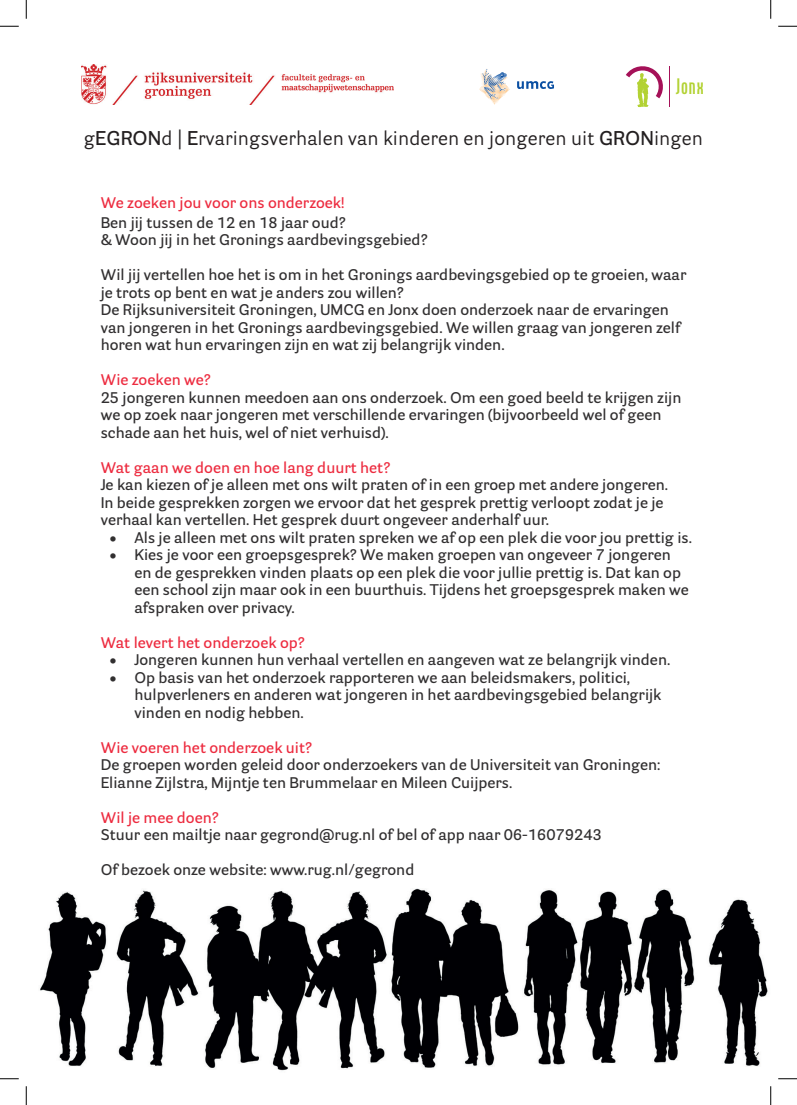
<style>
.page{position:relative;width:797px;height:1105px;background:#fff}
.page>*{position:absolute;margin:0;border:0;box-sizing:border-box;transform-origin:0 0}
.t1{font:22.75px "Freytag LT";color:#b3d234}
.t2{font:19.38px "Parry Grotesque";letter-spacing:.005em;color:#231f20}
.t3{font:600 15px/17.5px "Parry Grotesque";color:#312f30}
.t4{font:600 15px "Parry Grotesque";color:#ed2c40}
.s1{font-weight:600}
</style>
<div class="page">
<img style="left:81px;top:64px;width:312px;height:40px">
<svg style="left:517px;top:81px;width:37px;height:8px"></svg>
<img style="left:479px;top:69px;width:31px;height:35px">
<hr style="left:669px;top:66px;width:1px;height:41px;background:#a51158">
<svg style="left:625px;top:66px;width:38px;height:41px"></svg>
<img style="left:40px;top:888px;width:728px;height:183px">
<svg style="left:0;top:25px;width:19px;height:2px"></svg>
<svg style="left:778px;top:25px;width:19px;height:2px"></svg>
<svg style="left:0;top:1078px;width:19px;height:1px"></svg>
<svg style="left:778px;top:1078px;width:19px;height:1px"></svg>
<svg style="left:25px;top:0;width:2px;height:19px"></svg>
<svg style="left:25px;top:1086px;width:2px;height:19px"></svg>
<svg style="left:770px;top:0;width:1px;height:19px"></svg>
<svg style="left:770px;top:1086px;width:1px;height:19px"></svg>
<h1 class="t1" style="left:675px;top:74px;width:29px">Jonx</h1>
<p class="t2" style="left:84px;top:126px;width:620px">g<span class="s1">EGRON</span>d <span class="s1">| E</span>rvaringsverhalen van kinderen en jongeren uit <span class="s1">GRON</span>ingen</p>
<p class="t4" style="left:101px;top:193px;width:245px">We zoeken jou voor ons onderzoek!</p>
<p class="t3" style="left:101px;top:213px;width:328px">Ben jij tussen de 12 en 18 jaar oud?<br>&amp; Woon jij in het Gronings aardbevingsgebied?</p>
<p class="t3" style="left:101px;top:265px;width:587px">Wil jij vertellen hoe het is om in het Gronings aardbevingsgebied op te groeien, waar je trots op bent en wat je anders zou willen?<br>De Rijksuniversiteit Groningen, UMCG en Jonx doen onderzoek naar de ervaringen van jongeren in het Gronings aardbevingsgebied. We willen graag van jongeren zelf horen wat hun ervaringen zijn en wat zij belangrijk vinden.</p>
<p class="t4" style="left:101px;top:370px;width:112px">Wie zoeken we?</p>
<p class="t3" style="left:101px;top:388px;width:582px">25 jongeren kunnen meedoen aan ons onderzoek. Om een goed beeld te krijgen zijn we op zoek naar jongeren met verschillende ervaringen (bijvoorbeeld wel of geen schade aan het huis, wel of niet verhuisd).</p>
<p class="t4" style="left:101px;top:458px;width:291px">Wat gaan we doen en hoe lang duurt het?</p>
<p class="t3" style="left:101px;top:476px;width:569px">Je kan kiezen of je alleen met ons wilt praten of in een groep met andere jongeren.<br>In beide gesprekken zorgen we ervoor dat het gesprek prettig verloopt zodat je je verhaal kan vertellen. Het gesprek duurt ongeveer anderhalf uur.</p>
<p class="t3" style="left:109px;top:528px;width:584px">• Als je alleen met ons wilt praten spreken we af op een plek die voor jou prettig is.</p>
<p class="t3" style="left:134px;top:546px;width:556px;text-indent:-25px">• Kies je voor een groepsgesprek? We maken groepen van ongeveer 7 jongeren en de gesprekken vinden plaats op een plek die voor jullie prettig is. Dat kan op een school zijn maar ook in een buurthuis. Tijdens het groepsgesprek maken we afspraken over privacy.</p>
<p class="t4" style="left:101px;top:633px;width:205px">Wat levert het onderzoek op?</p>
<p class="t3" style="left:109px;top:651px;width:562px">• Jongeren kunnen hun verhaal vertellen en aangeven wat ze belangrijk vinden.</p>
<p class="t3" style="left:134px;top:668px;width:528px;text-indent:-25px">• Op basis van het onderzoek rapporteren we aan beleidsmakers, politici, hulpverleners en anderen wat jongeren in het aardbevingsgebied belangrijk vinden en nodig hebben.</p>
<p class="t4" style="left:101px;top:738px;width:213px">Wie voeren het onderzoek uit?</p>
<p class="t3" style="left:101px;top:756px;width:561px">De groepen worden geleid door onderzoekers van de Universiteit van Groningen:<br>Elianne Zijlstra, Mijntje ten Brummelaar en Mileen Cuijpers.</p>
<p class="t4" style="left:101px;top:808px;width:119px">Wil je mee doen?</p>
<p class="t3" style="left:101px;top:826px;width:502px">Stuur een mailtje naar gegrond@rug.nl of bel of app naar 06-16079243</p>
<p class="t3" style="left:101px;top:861px;width:315px">Of bezoek onze website: www.rug.nl/gegrond</p>
</div>
